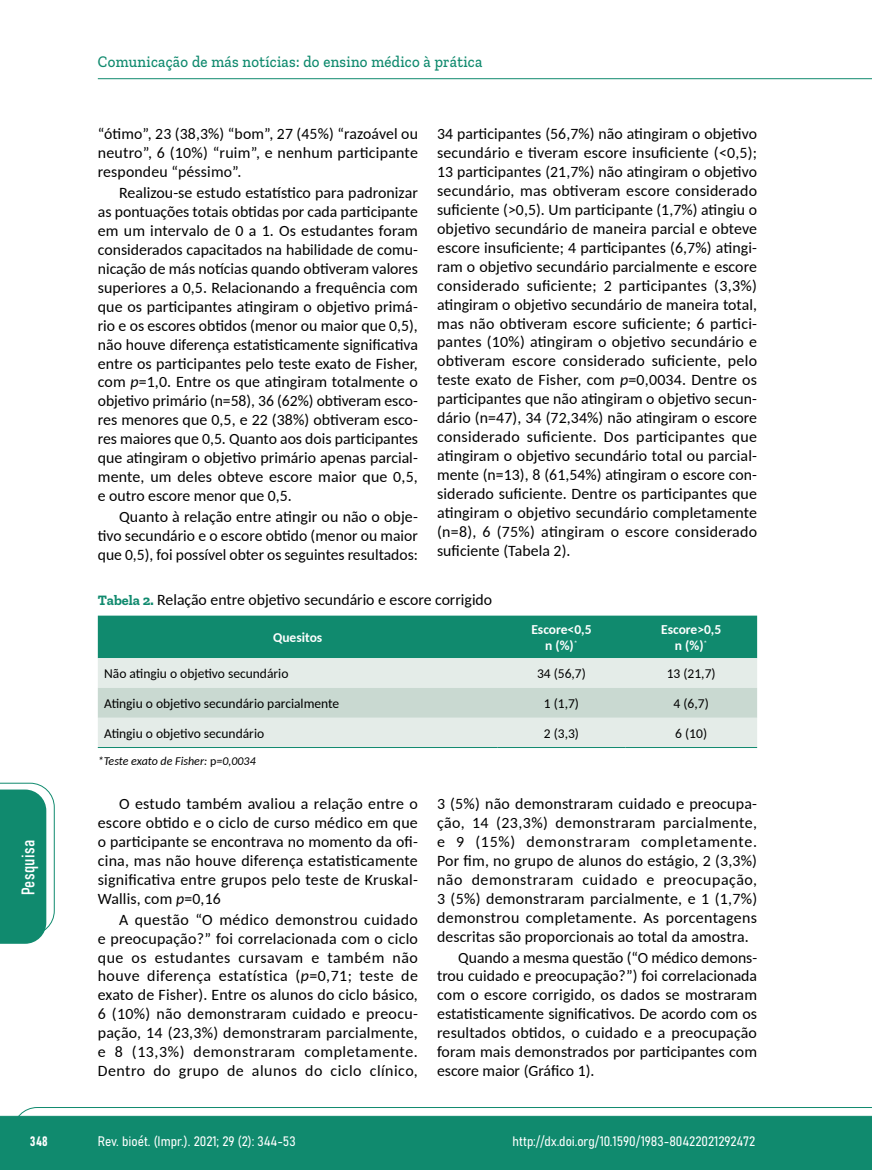
<style>
.page{position:relative;width:872px;height:1170px;background:#fff}
.page>*{position:absolute;margin:0;border:0;box-sizing:border-box;transform-origin:0 0}
.t1{font:18px "Bahnschrift";letter-spacing:.02em;color:#fff}
.t2{font:500 16.5px "Zilla Slab";letter-spacing:.02em;color:#108a6e;scale:.9 1}
.t3{font:15.75px/18.9px "Carlito";letter-spacing:.005em;color:#000;text-align:justify}
.t4{font:13.5px "Carlito";color:#000}
.t5{font:13.5px "Bahnschrift";color:#fff}
.t6{font:700 13.5px/16.2px "Carlito";color:#fff;text-align:center}
.t7{font:italic 12px "Carlito";color:#000}
.s1{font-style:italic}
.s2{font-family:"Zilla Slab";font-weight:700;font-size:14.25px;color:#108a6e}
.s3{font-style:normal}
</style>
<div class="page">
<svg style="left:12px;top:1107px;width:860px;height:62px;background:#2e9880"></svg>
<hr style="left:98px;top:78px;width:774px;height:1px;background:#108a6e">
<div style="left:98px;top:615px;width:659px;height:43px;background:#108a6e"></div>
<div style="left:98px;top:658px;width:659px;height:89px;background:#e4ece8"></div>
<div style="left:98px;top:688px;width:659px;height:29px;background:#c9d9d1"></div>
<hr style="left:98px;top:747px;width:399px;height:1px;background:#108a6e">
<hr style="left:497px;top:747px;width:128px;height:1px;background:#108a6e">
<hr style="left:625px;top:747px;width:132px;height:1px;background:#108a6e">
<svg style="left:0;top:782px;width:55px;height:161px"></svg>
<p class="t1" style="left:15px;top:895px;width:57px;rotate:-90deg">Pesquisa</p>
<p class="t2" style="left:98px;top:53px;width:429px">Comunicação de más notícias: do ensino médico à prática</p>
<p class="t3" style="left:437px;top:124px;width:321px">34 participantes (56,7%) não atingiram o objetivo secundário e tiveram escore insuficiente (&lt;0,5); 13 participantes (21,7%) não atingiram o objetivo secundário, mas obtiveram escore considerado suficiente (&gt;0,5). Um participante (1,7%) atingiu o objetivo secundário de maneira parcial e obteve escore insuficiente; 4 participantes (6,7%) atingi&shy;ram o objetivo secundário parcialmente e escore considerado suficiente; 2 participantes (3,3%) atingiram o objetivo secundário de maneira total, mas não obtiveram escore suficiente; 6 partici&shy;pantes (10%) atingiram o objetivo secundário e obtiveram escore considerado suficiente, pelo teste exato de Fisher, com <span class="s1">p</span>=0,0034. Dentre os participantes que não atingiram o objetivo secun&shy;dário (n=47), 34 (72,34%) não atingiram o escore considerado suficiente. Dos participantes que atingiram o objetivo secundário total ou parcial&shy;mente (n=13), 8 (61,54%) atingiram o escore con&shy;siderado suficiente. Dentre os participantes que atingiram o objetivo secundário completamente (n=8), 6 (75%) atingiram o escore considerado suficiente (Tabela 2).</p>
<p class="t3" style="left:98px;top:590px;width:396px"><span class="s2">Tabela 2.</span> Relação entre objetivo secundário e escore corrigido</p>
<p class="t6" style="left:273px;top:628px;width:51px">Quesitos</p>
<p class="t6" style="left:531px;top:620px;width:62px">Escore&lt;0,5 n (%)<sup>*</sup></p>
<p class="t6" style="left:661px;top:620px;width:62px">Escore&gt;0,5 n (%)<sup>*</sup></p>
<p class="t4" style="left:104px;top:664px;width:186px">Não atingiu o objetivo secundário</p>
<p class="t4" style="left:537px;top:664px;width:50px">34 (56,7)</p>
<p class="t4" style="left:667px;top:664px;width:50px">13 (21,7)</p>
<p class="t4" style="left:104px;top:694px;width:237px">Atingiu o objetivo secundário parcialmente</p>
<p class="t4" style="left:544px;top:694px;width:37px">1 (1,7)</p>
<p class="t4" style="left:673px;top:694px;width:37px">4 (6,7)</p>
<p class="t4" style="left:104px;top:724px;width:161px">Atingiu o objetivo secundário</p>
<p class="t4" style="left:544px;top:724px;width:37px">2 (3,3)</p>
<p class="t4" style="left:675px;top:724px;width:33px">6 (10)</p>
<p class="t7" style="left:98px;top:752px;width:159px">*Teste exato de Fisher: <span class="s3">p</span>=0,0034</p>
<p class="t3" style="left:98px;top:793px;width:321px;text-indent:21px">O estudo também avaliou a relação entre o escore obtido e o ciclo de curso médico em que o participante se encontrava no momento da ofi&shy;cina, mas não houve diferença estatisticamente significativa entre grupos pelo teste de Kruskal-Wallis, com <span class="s1">p</span>=0,16</p>
<p class="t3" style="left:98px;top:909px;width:322px;text-indent:21px">A questão “O médico demonstrou cuidado e preocupação?” foi correlacionada com o ciclo que os estudantes cursavam e também não houve diferença estatística (<span class="s1">p</span>=0,71; teste de exato de Fisher). Entre os alunos do ciclo básico, 6 (10%) não demonstraram cuidado e preocu&shy;pação, 14 (23,3%) demonstraram parcialmente, e 8 (13,3%) demonstraram completamente.<br>Dentro do grupo de alunos do ciclo clínico,</p>
<p class="t3" style="left:98px;top:124px;width:321px">“ótimo”, 23 (38,3%) “bom”, 27 (45%) “razoável ou neutro”, 6 (10%) “ruim”, e nenhum participante respondeu “péssimo”.</p>
<p class="t3" style="left:98px;top:183px;width:322px;text-indent:21px">Realizou-se estudo estatístico para padronizar as pontuações totais obtidas por cada participante em um intervalo de 0 a 1. Os estudantes foram considerados capacitados na habilidade de comu&shy;nicação de más notícias quando obtiveram valores superiores a 0,5. Relacionando a frequência com que os participantes atingiram o objetivo primá&shy;rio e os escores obtidos (menor ou maior que 0,5), não houve diferença estatisticamente significativa entre os participantes pelo teste exato de Fisher, com <span class="s1">p</span>=1,0. Entre os que atingiram totalmente o objetivo primário (n=58), 36 (62%) obtiveram esco&shy;res menores que 0,5, e 22 (38%) obtiveram esco&shy;res maiores que 0,5. Quanto aos dois participantes que atingiram o objetivo primário apenas parcial&shy;mente, um deles obteve escore maior que 0,5, e outro escore menor que 0,5.</p>
<p class="t3" style="left:98px;top:506px;width:322px;text-indent:21px">Quanto à relação entre atingir ou não o obje&shy;tivo secundário e o escore obtido (menor ou maior que 0,5), foi possível obter os seguintes resultados:</p>
<p class="t3" style="left:437px;top:793px;width:322px">3 (5%) não demonstraram cuidado e preocupa&shy;ção, 14 (23,3%) demonstraram parcialmente, e 9 (15%) demonstraram completamente.<br>Por fim, no grupo de alunos do estágio, 2 (3,3%) não demonstraram cuidado e preocupação, 3 (5%) demonstraram parcialmente, e 1 (1,7%) demonstrou completamente. As porcentagens descritas são proporcionais ao total da amostra.</p>
<p class="t3" style="left:437px;top:947px;width:321px;text-indent:21px">Quando a mesma questão (“O médico demons&shy;trou cuidado e preocupação?”) foi correlacionada com o escore corrigido, os dados se mostraram estatisticamente significativos. De acordo com os resultados obtidos, o cuidado e a preocupação foram mais demonstrados por participantes com escore maior (Gráfico 1).</p>
<p class="t5" style="left:30px;top:1130px;width:19px">348</p>
<p class="t5" style="left:98px;top:1131px;width:199px">Rev. bioét. (Impr.). 2021; 29 (2): 344-53</p>
<p class="t5" style="left:512px;top:1131px;width:244px">http://dx.doi.org/10.1590/1983-80422021292472</p>
</div>
